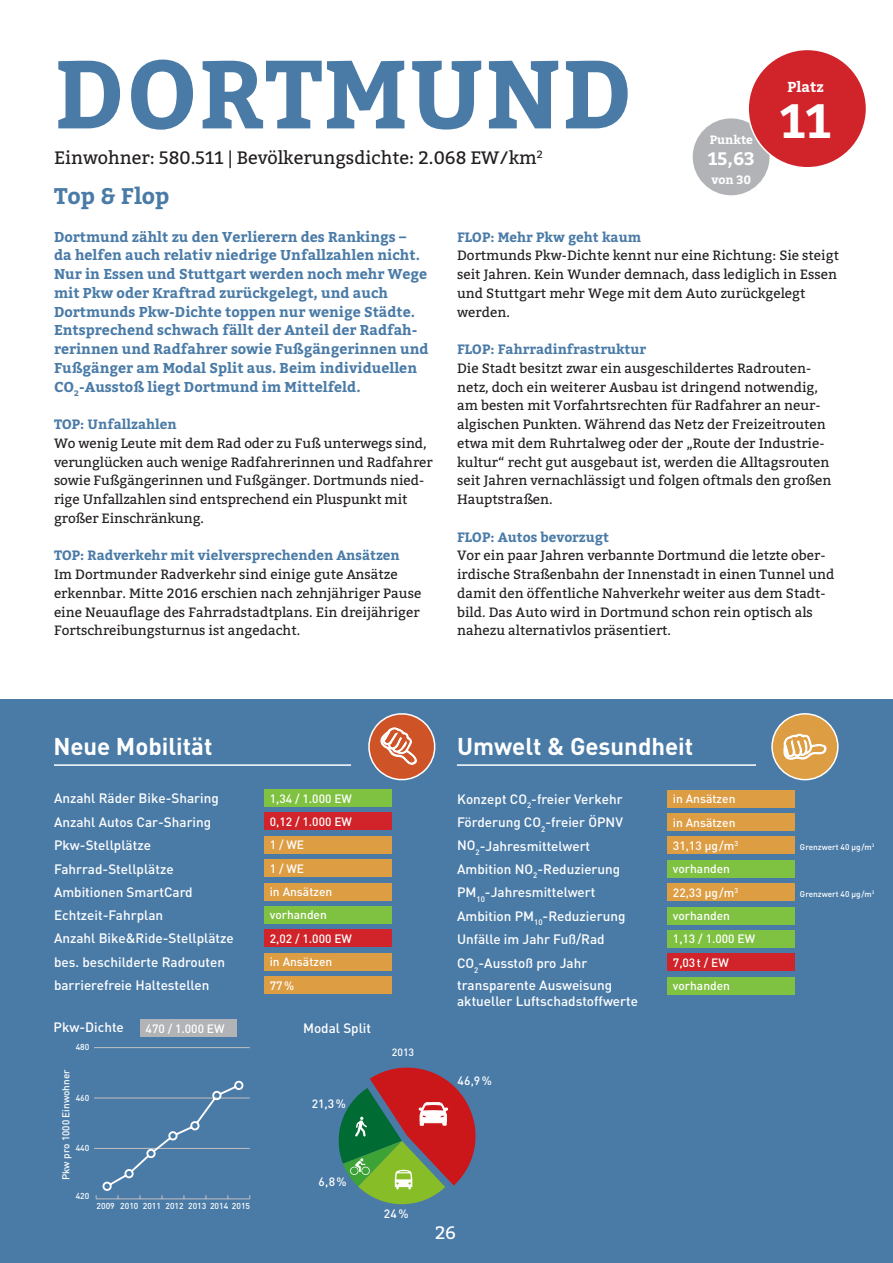
<style>
.page{position:relative;width:893px;height:1263px;background:#fff}
.page>*{position:absolute;margin:0;border:0;box-sizing:border-box;transform-origin:0 0}
.t1{font:700 96px "Bitter";letter-spacing:.01em;color:#4a7ba7}
.t2{font:700 47.85px "Bitter";color:#fff}
.t3{font:700 24px "DINOT";color:#fff}
.t4{font:700 22.5px "Bitter";color:#4a7ba7}
.t5{font:18px "Bitter";color:#231f20}
.t6{font:700 18px "Bitter";color:#fff}
.t7{font:18px "Bitter";color:#fff}
.t8{font:700 14.4px "Bitter";color:#fff}
.t9{font:700 14.25px/18.8px "Bitter";color:#4a7ba7}
.t10{font:13.5px/18.8px "Bitter";color:#231f20}
.t11{font:500 13.5px/23.4px "DINOT";color:#fff}
.t12{font:700 13.5px "Bitter";color:#4a7ba7}
.t13{font:500 12px/23.4px "DINOT";color:#fff}
.t14{font:700 12px "Bitter";color:#fff}
.t15{font:500 10.5px "DINOT";color:#fff}
.t16{font:10.5px "Bitter";color:#231f20}
.t17{font:500 10.05px "DINOT";color:#fff}
.t18{font:500 8.55px "DINOT";color:#fff}
.t19{font:500 8.25px "DINOT";color:#fff}
</style>
<div class="page">
<div style="left:693px;top:118px;width:76px;height:77px;background:#b2b3b7;border-radius:50%"></div>
<div style="left:0;top:699px;width:893px;height:564px;background:#4a7ba7"></div>
<hr style="left:54px;top:764px;width:297px;height:2px;background:#fff">
<hr style="left:457px;top:764px;width:299px;height:2px;background:#fff">
<div style="left:668px;top:790px;width:127px;height:17px;background:#dd9d43"></div>
<div style="left:668px;top:813px;width:127px;height:17px;background:#dd9d43"></div>
<div style="left:668px;top:837px;width:127px;height:17px;background:#dd9d43"></div>
<div style="left:668px;top:860px;width:127px;height:17px;background:#7fc241"></div>
<div style="left:668px;top:884px;width:127px;height:17px;background:#dd9d43"></div>
<div style="left:668px;top:907px;width:127px;height:17px;background:#7fc241"></div>
<div style="left:668px;top:930px;width:127px;height:17px;background:#7fc241"></div>
<div style="left:668px;top:977px;width:127px;height:17px;background:#7fc241"></div>
<div style="left:264px;top:789px;width:128px;height:17px;background:#7fc241"></div>
<div style="left:264px;top:813px;width:128px;height:17px;background:#d1232a"></div>
<div style="left:264px;top:836px;width:128px;height:17px;background:#dd9d43"></div>
<div style="left:264px;top:860px;width:128px;height:17px;background:#dd9d43"></div>
<div style="left:264px;top:883px;width:128px;height:17px;background:#dd9d43"></div>
<div style="left:264px;top:906px;width:128px;height:17px;background:#7fc241"></div>
<div style="left:264px;top:930px;width:128px;height:17px;background:#d1232a"></div>
<div style="left:264px;top:953px;width:128px;height:17px;background:#dd9d43"></div>
<div style="left:264px;top:976px;width:128px;height:17px;background:#dd9d43"></div>
<div style="left:772px;top:714px;width:66px;height:66px;background:#dd9d43;border-radius:50%"></div>
<div style="left:771px;top:713px;width:68px;height:67px;border:2px solid #fff;border-radius:50%"></div>
<svg style="left:782px;top:713px;width:45px;height:47px"></svg>
<svg style="left:368px;top:713px;width:68px;height:68px"></svg>
<div style="left:668px;top:954px;width:127px;height:17px;background:#d1232a"></div>
<div style="left:748px;top:49px;width:118px;height:119px;background:#d1232a;border-radius:50%"></div>
<div style="left:747px;top:49px;width:120px;height:120px;border:2px solid #fff;border-radius:50%"></div>
<svg style="left:338px;top:1067px;width:138px;height:138px"></svg>
<hr style="left:94px;top:1148px;width:156px;height:1px;background:#bababf">
<hr style="left:94px;top:1097px;width:156px;height:1px;background:#bababf">
<hr style="left:94px;top:1047px;width:156px;height:1px;background:#bababf">
<svg style="left:96px;top:1080px;width:154px;height:119px"></svg>
<div style="left:140px;top:1019px;width:96px;height:18px;background:#b2b3b7"></div>
<h1 class="t1" style="left:54px;top:20px;width:579px">DORTMUND</h1>
<p class="t16" style="left:537px;top:146px;width:7px">2</p>
<h3 class="t4" style="left:54px;top:179px;width:117px">Top &amp; Flop</h3>
<p class="t9" style="left:54px;top:227px;width:376px">Dortmund zählt zu den Verlierern des Rankings –<br>da helfen auch relativ niedrige Unfallzahlen nicht.<br>Nur in Essen und Stuttgart werden noch mehr Wege mit Pkw oder Kraftrad zurückgelegt, und auch Dortmunds Pkw-Dichte toppen nur wenige Städte.<br>Entsprechend schwach fällt der Anteil der Radfah&shy;rerinnen und Radfahrer sowie Fußgängerinnen und Fußgänger am Modal Split aus. Beim individuellen CO<sub>2</sub>-Ausstoß liegt Dortmund im Mittelfeld.</p>
<p class="t12" style="left:54px;top:414px;width:124px">TOP: Unfallzahlen</p>
<p class="t10" style="left:54px;top:433px;width:380px">Wo wenig Leute mit dem Rad oder zu Fuß unterwegs sind, verunglücken auch wenige Radfahrerinnen und Radfahrer sowie Fußgängerinnen und Fußgänger. Dortmunds nied&shy;rige Unfallzahlen sind entsprechend ein Pluspunkt mit großer Einschränkung.</p>
<p class="t12" style="left:54px;top:545px;width:347px">TOP: Radverkehr mit vielversprechenden Ansätzen</p>
<p class="t10" style="left:54px;top:564px;width:369px">Im Dortmunder Radverkehr sind einige gute Ansätze erkennbar. Mitte 2016 erschien nach zehnjähriger Pause eine Neuauflage des Fahrradstadtplans. Ein dreijähriger Fortschreibungsturnus ist angedacht.</p>
<p class="t8" style="left:787px;top:76px;width:38px">Platz</p>
<h2 class="t2" style="left:780px;top:84px;width:53px">11</h2>
<p class="t14" style="left:710px;top:130px;width:45px">Punkte</p>
<p class="t14" style="left:711px;top:170px;width:41px">von 30</p>
<h3 class="t5" style="left:54px;top:144px;width:484px">Einwohner: 580.511 | Bevölkerungsdichte: 2.068 EW/km</h3>
<h3 class="t6" style="left:708px;top:145px;width:49px">15,63</h3>
<p class="t12" style="left:457px;top:226px;width:185px">FLOP: Mehr Pkw geht kaum</p>
<p class="t10" style="left:457px;top:246px;width:383px">Dortmunds Pkw-Dichte kennt nur eine Richtung: Sie steigt seit Jahren. Kein Wunder demnach, dass lediglich in Essen und Stuttgart mehr Wege mit dem Auto zurückgelegt werden.</p>
<p class="t12" style="left:457px;top:339px;width:191px">FLOP: Fahrradinfrastruktur</p>
<p class="t10" style="left:457px;top:358px;width:376px">Die Stadt besitzt zwar ein ausgeschildertes Radrouten&shy;netz, doch ein weiterer Ausbau ist dringend notwendig, am besten mit Vorfahrtsrechten für Radfahrer an neur&shy;algischen Punkten. Während das Netz der Freizeitrouten etwa mit dem Ruhrtalweg oder der „Route der Industrie&shy;kultur“ recht gut ausgebaut ist, werden die Alltagsrouten seit Jahren vernachlässigt und folgen oftmals den großen Hauptstraßen.</p>
<p class="t12" style="left:457px;top:526px;width:153px">FLOP: Autos bevorzugt</p>
<p class="t10" style="left:457px;top:546px;width:379px">Vor ein paar Jahren verbannte Dortmund die letzte ober&shy;irdische Straßenbahn der Innenstadt in einen Tunnel und damit den öffentliche Nahverkehr weiter aus dem Stadt&shy;bild. Das Auto wird in Dortmund schon rein optisch als nahezu alternativlos präsentiert.</p>
<h3 class="t3" style="left:53px;top:730px;width:161px">Neue Mobilität</h3>
<h3 class="t3" style="left:457px;top:730px;width:238px">Umwelt &amp; Gesundheit</h3>
<p class="t13" style="left:673px;top:787px;width:84px">in Ansätzen<br>in Ansätzen<br>31,13 µg/m<sup>3 </sup>vorhanden<br>22,33 µg/m<sup>3 </sup>vorhanden<br>1,13 / 1.000 EW</p>
<p class="t13" style="left:673px;top:974px;width:59px">vorhanden</p>
<p class="t13" style="left:270px;top:786px;width:84px">1,34 / 1.000 EW<br>0,12 / 1.000 EW<br>1 / WE<br>1 / WE<br>in Ansätzen vorhanden<br>2,02 / 1.000 EW in Ansätzen<br>77%</p>
<p class="t11" style="left:54px;top:786px;width:166px">Anzahl Räder Bike-Sharing<br>Anzahl Autos Car-Sharing<br>Pkw-Stellplätze<br>Fahrrad-Stellplätze</p>
<p class="t11" style="left:54px;top:879px;width:181px">Ambitionen SmartCard<br>Echtzeit-Fahrplan<br>Anzahl Bike&amp;Ride-Stellplätze bes. beschilderte Radrouten barrierefreie Haltestellen</p>
<p class="t11" style="left:457px;top:786px;width:170px">Konzept CO<sub>2</sub>-freier Verkehr<br>Förderung CO<sub>2</sub>-freier ÖPNV<br>NO<sub>2</sub>-Jahresmittelwert<br>Ambition NO<sub>2</sub>-Reduzierung<br>PM<sub>10</sub>-Jahresmittelwert<br>Ambition PM<sub>10</sub>-Reduzierung<br>Unfälle im Jahr Fuß/Rad</p>
<p class="t13" style="left:673px;top:950px;width:58px">7,03t / EW</p>
<p class="t11" style="left:457px;top:951px;width:157px;line-height:22.2px">CO<sub>2</sub>-Ausstoß pro Jahr transparente Ausweisung</p>
<p class="t11" style="left:457px;top:989px;width:182px">aktueller Luftschadstoffwerte</p>
<p class="t11" style="left:54px;top:1015px;width:72px">Pkw-Dichte</p>
<p class="t18" style="left:76px;top:1041px;width:15px">480</p>
<p class="t17" style="left:59px;top:1180px;width:112px;rotate:-90deg">Pkw pro 1000 Einwohner</p>
<p class="t18" style="left:76px;top:1092px;width:15px">460</p>
<p class="t18" style="left:76px;top:1142px;width:15px">440</p>
<p class="t18" style="left:76px;top:1190px;width:15px">420</p>
<p class="t13" style="left:146px;top:1016px;width:80px">470 / 1.000 EW</p>
<p class="t18" style="left:97px;top:1200px;width:155px">2009 2010 2011 2012 2013 2014 2015</p>
<p class="t11" style="left:303px;top:1016px;width:70px">Modal Split</p>
<p class="t13" style="left:312px;top:1091px;width:36px">21,3%</p>
<p class="t15" style="left:392px;top:1045px;width:24px">2013</p>
<p class="t13" style="left:457px;top:1068px;width:36px">46,9%</p>
<p class="t13" style="left:319px;top:1169px;width:30px">6,8%</p>
<p class="t13" style="left:384px;top:1201px;width:26px">24%</p>
<h3 class="t7" style="left:435px;top:1219px;width:23px">26</h3>
<p class="t19" style="left:800px;top:841px;width:76px">Grenzwert 40 µg/m<sup>3</sup></p>
<p class="t19" style="left:800px;top:888px;width:76px">Grenzwert 40 µg/m<sup>3</sup></p>
</div>
